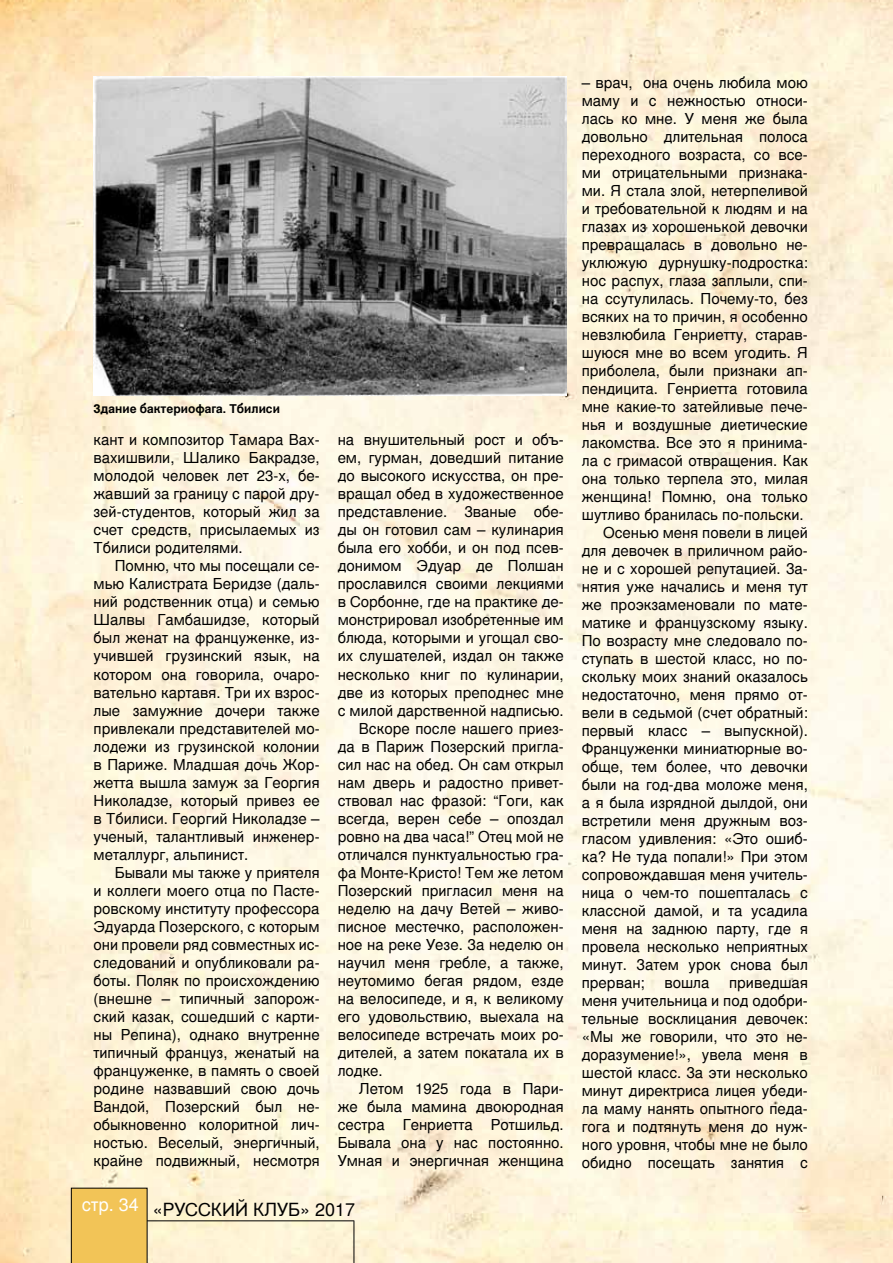
<style>
.page{position:relative;width:893px;height:1263px;background:#fff}
.page>*{position:absolute;margin:0;border:0;box-sizing:border-box;transform-origin:0 0}
.t1{font:18px "Nimbus San LCY";color:#000}
.t2{font:15px/18px "Nimbus San LCY";color:#000;text-align:justify}
.t3{font:700 12px "Nimbus San LCY";color:#000}
</style>
<div class="page">
<img style="left:0;top:0;width:893px;height:1263px">
<div style="left:71px;top:1188px;width:76px;height:75px;background:#f2c457"></div>
<hr style="left:147px;top:1220px;width:207px;height:1px;background:#000">
<hr style="left:354px;top:1220px;width:1px;height:43px;background:#000">
<img style="left:94px;top:77px;width:473px;height:318px">
<p class="t3" style="left:94px;top:402px;width:188px">Здание бактериофага. Тбилиси</p>
<p class="t2" style="left:94px;top:431px;width:228px">кант и композитор Тамара Вах&shy;вахишвили, Шалико Бакрадзе, молодой человек лет 23-х, бе&shy;жавший за границу с парой дру&shy;зей-студентов, который жил за счет средств, присылаемых из Тбилиси родителями.</p>
<p class="t2" style="left:94px;top:557px;width:228px;text-indent:21px">Помню, что мы посещали се&shy;мью Калистрата Беридзе (даль&shy;ний родственник отца) и семью Ш алвы Гамбашидзе, который был женат на француженке, из&shy;учившей грузинский язык, на котором она говорила, очаро&shy;вательно картавя. Три их взрос&shy;лые замужние дочери также привлекали представителей мо&shy;лодежи из грузинской колонии в Париже. Младшая дочь Жор&shy;жетта вышла замуж за Георгия Н иколадзе, который привез ее в Тбилиси. Георгий Н иколадзе – ученый, талантливый инженер&shy;металлург, альпинист.</p>
<p class="t2" style="left:94px;top:863px;width:228px;text-indent:21px">Бывали мы также у приятеля и коллеги моего отца по П асте&shy;ровскому институту профессора Эдуарда П озерского, с которым они провели ряд совместных ис&shy;следований и опубликовали ра&shy;боты. Поляк по происхождению (внешне – типичный запорож&shy;ский казак, сошедший с карти&shy;ны Репина), однако внутренне типичный француз, женатый на француженке, в память о своей родине назвавший свою дочь Вандой, Позерский был не&shy;обыкновенно колоритной лич&shy;ностью. Веселый, энергичный, крайне подвижный, несмотря</p>
<p class="t2" style="left:338px;top:431px;width:228px">на внушительный рост и объ-</p>
<p class="t2" style="left:338px;top:449px;width:228px">ем, гурман, доведший питание</p>
<p class="t2" style="left:338px;top:467px;width:228px">до высокого искусства, он пре-</p>
<p class="t2" style="left:338px;top:485px;width:228px">вращал обед в художественное</p>
<p class="t2" style="left:338px;top:503px;width:228px">представление. Званые обе-</p>
<p class="t2" style="left:338px;top:521px;width:228px">ды он готовил сам – кулинария</p>
<p class="t2" style="left:338px;top:539px;width:228px">была его хобби, и он под псев-</p>
<p class="t2" style="left:338px;top:557px;width:228px">донимом Эдуар де Полшан</p>
<p class="t2" style="left:338px;top:575px;width:228px">прославился своими лекциями</p>
<p class="t2" style="left:338px;top:593px;width:228px">в Сорбонне, где на практике де-</p>
<p class="t2" style="left:338px;top:611px;width:228px">монстрировал изобретенные им</p>
<p class="t2" style="left:338px;top:629px;width:228px">блюда, которыми и угощал сво-</p>
<p class="t2" style="left:338px;top:647px;width:228px">их слушателей, издал он также</p>
<p class="t2" style="left:338px;top:665px;width:228px">несколько книг по кулинарии,</p>
<p class="t2" style="left:338px;top:683px;width:228px">две из которых преподнес мне</p>
<p class="t2" style="left:338px;top:701px;width:228px">с милой дарственной надписью.</p>
<p class="t2" style="left:359px;top:719px;width:206px">Вскоре после нашего приез-</p>
<p class="t2" style="left:338px;top:737px;width:228px">да в Париж Позерский пригла-</p>
<p class="t2" style="left:338px;top:755px;width:228px">сил нас на обед. Он сам открыл</p>
<p class="t2" style="left:338px;top:773px;width:228px">нам дверь и радостно привет-</p>
<p class="t2" style="left:338px;top:791px;width:228px">ствовал нас фразой: “Гоги, как</p>
<p class="t2" style="left:338px;top:809px;width:228px">всегда, верен себе – опоздал</p>
<p class="t2" style="left:338px;top:827px;width:228px">ровно на два часа!” Отец мой не</p>
<p class="t2" style="left:338px;top:845px;width:228px">отличался пунктуальностью гра-</p>
<p class="t2" style="left:338px;top:863px;width:228px">фа Монте-Кристо! Тем же летом</p>
<p class="t2" style="left:338px;top:881px;width:228px">Позерский пригласил меня на</p>
<p class="t2" style="left:338px;top:899px;width:228px">неделю на дачу Ветей – живо-</p>
<p class="t2" style="left:338px;top:917px;width:228px">писное местечко, расположен-</p>
<p class="t2" style="left:338px;top:935px;width:228px">ное на реке Уезе. За неделю он</p>
<p class="t2" style="left:338px;top:953px;width:228px">научил меня гребле, а также,</p>
<p class="t2" style="left:338px;top:971px;width:228px">неутомимо бегая рядом, езде</p>
<p class="t2" style="left:338px;top:989px;width:228px">на велосипеде, и я, к великому</p>
<p class="t2" style="left:338px;top:1007px;width:228px">его удовольствию, выехала на</p>
<p class="t2" style="left:338px;top:1025px;width:228px">велосипеде встречать моих ро-</p>
<p class="t2" style="left:338px;top:1043px;width:228px">дителей, а затем покатала их в</p>
<p class="t2" style="left:338px;top:1061px;width:47px">лодке.</p>
<p class="t2" style="left:359px;top:1079px;width:206px">Летом 1925 года в П ари-</p>
<p class="t2" style="left:338px;top:1097px;width:228px">же была мамина двоюродная</p>
<p class="t2" style="left:338px;top:1115px;width:228px">сестра Генриетта Ротшильд.</p>
<p class="t2" style="left:338px;top:1133px;width:228px">Бывала она у нас постоянно.</p>
<p class="t2" style="left:338px;top:1151px;width:228px">Умная и энергичная женщина</p>
<p class="t1" style="left:82px;top:1199px;width:94px"><sup>стр.</sup> <sup>34</sup> «РУССКИЙ</p>
<p class="t1" style="left:253px;top:1199px;width:13px">КЛУБ</p>
<p class="t1" style="left:300px;top:1199px;width:57px">» 2017</p>
<p class="t2" style="left:582px;top:74px;width:228px">– врач, она очень любила мою</p>
<p class="t2" style="left:582px;top:92px;width:228px">маму и с нежностью относи-</p>
<p class="t2" style="left:582px;top:110px;width:228px">лась ко мне. У меня же была</p>
<p class="t2" style="left:582px;top:128px;width:228px">довольно длительная полоса</p>
<p class="t2" style="left:582px;top:146px;width:228px">переходного возраста, со все-</p>
<p class="t2" style="left:582px;top:164px;width:228px">ми отрицательными признака-</p>
<p class="t2" style="left:582px;top:182px;width:228px">ми. Я стала злой, нетерпеливой</p>
<p class="t2" style="left:582px;top:200px;width:228px">и требовательной к людям и на</p>
<p class="t2" style="left:582px;top:218px;width:228px">глазах из хорошенькой девочки</p>
<p class="t2" style="left:582px;top:236px;width:228px">превращалась в довольно не-</p>
<p class="t2" style="left:582px;top:254px;width:228px">уклюжую дурнушку-подростка:</p>
<p class="t2" style="left:582px;top:272px;width:228px">нос распух, глаза заплыли, спи-</p>
<p class="t2" style="left:582px;top:290px;width:228px">на ссутулилась. Почему-то, без</p>
<p class="t2" style="left:582px;top:308px;width:228px">всяких на то причин, я особенно</p>
<p class="t2" style="left:582px;top:326px;width:228px">невзлюбила Генриетту, старав-</p>
<p class="t2" style="left:582px;top:344px;width:226px">шуюся мне во всем угодить. Я</p>
<p class="t2" style="left:582px;top:362px;width:228px">приболела, были признаки ап-</p>
<p class="t2" style="left:582px;top:380px;width:228px">пендицита. Генриетта готовила</p>
<p class="t2" style="left:582px;top:398px;width:228px">мне какие-то затейливые пече-</p>
<p class="t2" style="left:582px;top:416px;width:228px">нья и воздушные диетические</p>
<p class="t2" style="left:582px;top:434px;width:228px">лакомства. Все это я принима-</p>
<p class="t2" style="left:582px;top:452px;width:228px">ла с гримасой отвращения. Как</p>
<p class="t2" style="left:582px;top:470px;width:228px">она только терпела это, милая</p>
<p class="t2" style="left:582px;top:488px;width:228px">женщина! Помню, она только</p>
<p class="t2" style="left:582px;top:506px;width:223px">шутливо бранилась по-польски.</p>
<p class="t2" style="left:603px;top:524px;width:206px">Осенью меня повели в лицей</p>
<p class="t2" style="left:582px;top:542px;width:228px">для девочек в приличном райо-</p>
<p class="t2" style="left:582px;top:560px;width:228px">не и с хорошей репутацией. За-</p>
<p class="t2" style="left:582px;top:578px;width:228px">нятия уже начались и меня тут</p>
<p class="t2" style="left:582px;top:596px;width:228px">же проэкзаменовали по мате-</p>
<p class="t2" style="left:582px;top:614px;width:228px">матике и французскому языку.</p>
<p class="t2" style="left:582px;top:632px;width:228px">П о возрасту мне следовало по-</p>
<p class="t2" style="left:582px;top:650px;width:228px">ступать в шестой класс, но по-</p>
<p class="t2" style="left:582px;top:668px;width:228px">скольку моих знаний оказалось</p>
<p class="t2" style="left:582px;top:686px;width:228px">недостаточно, меня прямо от-</p>
<p class="t2" style="left:582px;top:704px;width:228px">вели в седьмой (счет обратный:</p>
<p class="t2" style="left:582px;top:722px;width:228px">первый класс – выпускной).</p>
<p class="t2" style="left:582px;top:740px;width:228px">Француженки миниатюрные во-</p>
<p class="t2" style="left:582px;top:758px;width:228px">обще, тем более, что девочки</p>
<p class="t2" style="left:582px;top:776px;width:228px">были на год-два моложе меня,</p>
<p class="t2" style="left:582px;top:794px;width:228px">а я была изрядной дылдой, они</p>
<p class="t2" style="left:582px;top:812px;width:228px">встретили меня дружным воз-</p>
<p class="t2" style="left:582px;top:830px;width:228px">гласом удивления: «Это ошиб-</p>
<p class="t2" style="left:582px;top:848px;width:228px">ка? Не туда попали!» П ри этом</p>
<p class="t2" style="left:582px;top:866px;width:228px">сопровождавшая меня учитель-</p>
<p class="t2" style="left:582px;top:884px;width:228px">ница о чем-то пошепталась с</p>
<p class="t2" style="left:582px;top:902px;width:228px">классной дамой, и та усадила</p>
<p class="t2" style="left:582px;top:920px;width:228px">меня на заднюю парту, где я</p>
<p class="t2" style="left:582px;top:938px;width:228px">провела несколько неприятных</p>
<p class="t2" style="left:582px;top:956px;width:228px">минут. Затем урок снова был</p>
<p class="t2" style="left:582px;top:974px;width:64px">прерван;</p>
<p class="t2" style="left:664px;top:974px;width:47px">вошла</p>
<p class="t2" style="left:582px;top:974px;width:228px;text-indent:147px">приведшая меня учительница и под одобри&shy;тельные восклицания девочек: «Мы же говорили, что это не&shy;доразумение!», увела меня в шестой класс. За эти несколько минут директриса лицея убеди&shy;ла маму нанять опытного педа&shy;гога и подтянуть меня до нуж&shy;ного уровня, чтобы мне не было обидно посещать занятия с</p>
</div>
